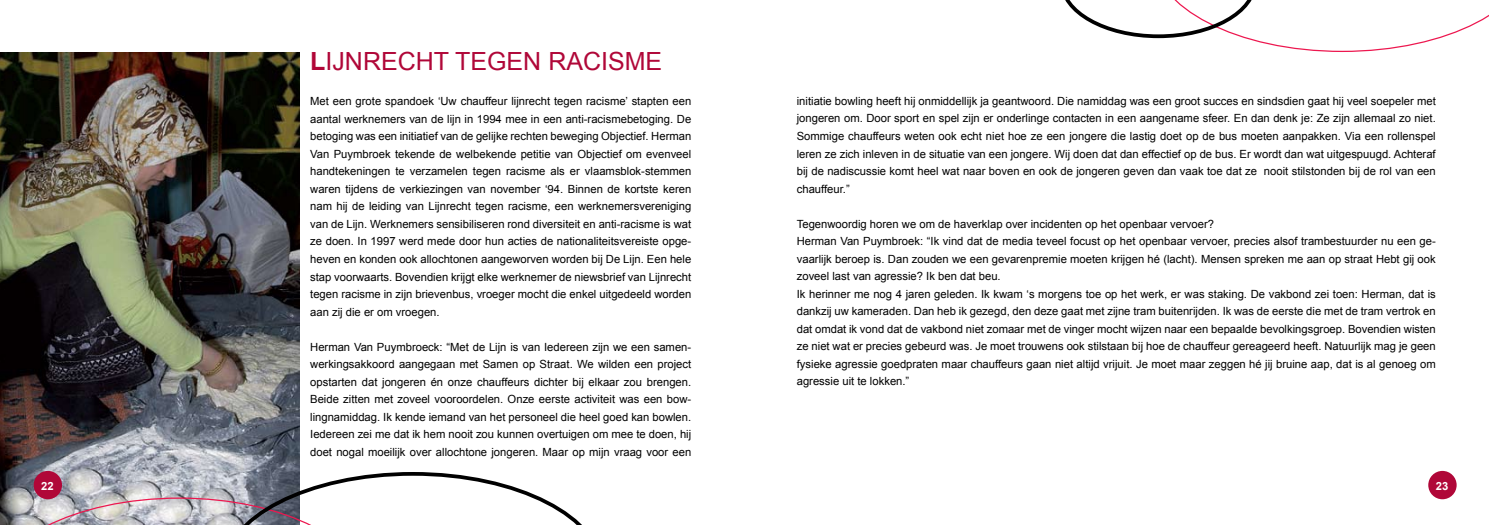
<style>
.page{position:relative;width:1489px;height:525px;background:#fff}
.page>*{position:absolute;margin:0;border:0;box-sizing:border-box;transform-origin:0 0}
.t1{font:25px "Arial";color:#b00738}
.t2{font:11.25px/17.5px "Arial";color:#000;text-align:justify}
.t3{font:700 11.25px "Arial";color:#fff}
.s1{font-weight:700}
</style>
<div class="page">
<img style="left:0;top:52px;width:299px;height:419px">
<div style="left:1428px;top:470px;width:28px;height:29px;background:#b00738;border-radius:50%"></div>
<svg style="left:1065px;top:0;width:423px;height:52px"></svg>
<svg style="left:0;top:471px;width:581px;height:53px"></svg>
<h1 class="t1" style="left:310px;top:47px;width:353px"><span class="s1">L</span>IJNRECHT TEGEN RACISME</h1>
<p class="t2" style="left:310px;top:92px;width:382px">Met een grote spandoek ‘Uw chauffeur lijnrecht tegen racisme’ stapten een aantal werknemers van de lijn in 1994 mee in een anti-racismebetoging. De betoging was een initiatief van de gelijke rechten beweging Objectief. Herman Van Puymbroek tekende de welbekende petitie van Objectief om evenveel handtekeningen te verzamelen tegen racisme als er vlaamsblok-stemmen waren tijdens de verkiezingen van november ‘94. Binnen de kortste keren nam hij de leiding van Lijnrecht tegen racisme, een werknemersvereniging van de Lijn. Werknemers sensibiliseren rond diversiteit en anti-racisme is wat ze doen. In 1997 werd mede door hun acties de nationaliteitsvereiste opge&shy;heven en konden ook allochtonen aangeworven worden bij De Lijn. Een hele stap voorwaarts. Bovendien krijgt elke werknemer de niewsbrief van Lijnrecht tegen racisme in zijn brievenbus, vroeger mocht die enkel uitgedeeld worden aan zij die er om vroegen.</p>
<p class="t2" style="left:310px;top:338px;width:382px">Herman Van Puymbroeck: “Met de Lijn is van Iedereen zijn we een samen&shy;werkingsakkoord aangegaan met Samen op Straat. We wilden een project opstarten dat jongeren én onze chauffeurs dichter bij elkaar zou brengen.<br>Beide zitten met zoveel vooroordelen. Onze eerste activiteit was een bow&shy;lingnamiddag. Ik kende iemand van het personeel die heel goed kan bowlen.<br>Iedereen zei me dat ik hem nooit zou kunnen overtuigen om mee te doen, hij doet nogal moeilijk over allochtone jongeren. Maar op mijn vraag voor een</p>
<p class="t2" style="left:796px;top:92px;width:640px">initiatie bowling heeft hij onmiddellijk ja geantwoord. Die namiddag was een groot succes en sindsdien gaat hij veel soepeler met jongeren om. Door sport en spel zijn er onderlinge contacten in een aangename sfeer. En dan denk je: Ze zijn allemaal zo niet.<br>Sommige chauffeurs weten ook echt niet hoe ze een jongere die lastig doet op de bus moeten aanpakken. Via een rollenspel leren ze zich inleven in de situatie van een jongere. Wij doen dat dan effectief op de bus. Er wordt dan wat uitgespuugd. Achteraf bij de nadiscussie komt heel wat naar boven en ook de jongeren geven dan vaak toe dat ze nooit stilstonden bij de rol van een chauffeur.”</p>
<p class="t2" style="left:796px;top:215px;width:640px;text-align:left">Tegenwoordig horen we om de haverklap over incidenten op het openbaar vervoer?<br>Herman Van Puymbroek: “Ik vind dat de media teveel focust op het openbaar vervoer, precies alsof trambestuurder nu een ge&shy;vaarlijk beroep is. Dan zouden we een gevarenpremie moeten krijgen hé (lacht). Mensen spreken me aan op straat Hebt gij ook zoveel last van agressie? Ik ben dat beu.<br>Ik herinner me nog 4 jaren geleden. Ik kwam ‘s morgens toe op het werk, er was staking. De vakbond zei toen: Herman, dat is dankzij uw kameraden. Dan heb ik gezegd, den deze gaat met zijne tram buitenrijden. Ik was de eerste die met de tram vertrok en dat omdat ik vond dat de vakbond niet zomaar met de vinger mocht wijzen naar een bepaalde bevolkingsgroep. Bovendien wisten ze niet wat er precies gebeurd was. Je moet trouwens ook stilstaan bij hoe de chauffeur gereageerd heeft. Natuurlijk mag je geen fysieke agressie goedpraten maar chauffeurs gaan niet altijd vrijuit. Je moet maar zeggen hé jij bruine aap, dat is al genoeg om agressie uit te lokken.”</p>
<p class="t3" style="left:41px;top:479px;width:14px">22</p>
<p class="t3" style="left:1435px;top:479px;width:14px">23</p>
</div>
